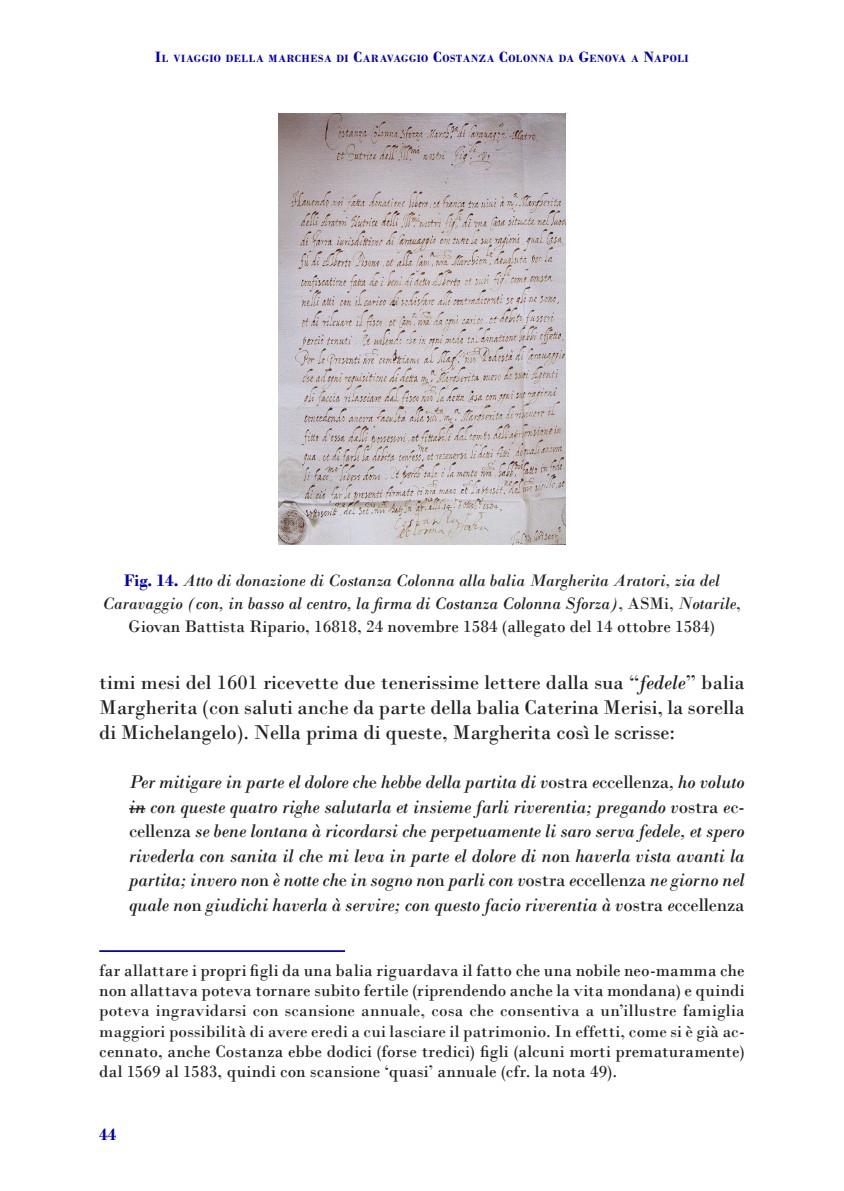
<style>
.page{position:relative;width:844px;height:1191px;background:#fff}
.page>*{position:absolute;margin:0;border:0;box-sizing:border-box;transform-origin:0 0}
.t1{font:21px/25.2px "Bodoni";color:#231f20;text-align:justify}
.Testo_citazioni{font:italic 19.25px/24.5px "Bodoni";letter-spacing:-.01em;color:#231f20;text-align:justify}
.t2{font:17.5px/20.1px "Bodoni MT2";letter-spacing:.01em;color:#231f20;text-align:justify}
.x_Testo_didascalia{font:italic 17.5px/22.8px "Bodoni";color:#231f20;text-align:center}
.t3{font:700 17.5px "Bodoni";color:#0000b4}
.t4{font:700 11.03px "Bodoni";letter-spacing:.055em;color:#0000b4}
.s1{font-size:15.75px}
.s2{font-family:"Bodoni MT Bold 2";font-style:normal;color:#0000b4}
.s3{font-family:"Bodoni MT Italic 2";font-style:normal}
.s4{font-style:normal}
.s5{font-family:"Bodoni MT2";font-style:normal}
.s6{font-style:italic}
.s7{font-family:"Bodoni MT2"}
.s8{font-family:"Bodoni"}
</style>
<div class="page">
<svg style="left:129px;top:808px;width:16px;height:1px"></svg>
<hr style="left:99px;top:950px;width:246px;height:2px;background:#0000b4">
<img style="left:278px;top:114px;width:287px;height:430px">
<p class="t4" style="left:155px;top:52px;width:534px"><span class="s1">I</span>L VIAGGIO DELLA MARCHESA DI <span class="s1">C</span>ARAVAGGIO <span class="s1">C</span>OSTANZA <span class="s1">C</span>OLONNA DA <span class="s1">G</span>ENOVA A <span class="s1">N</span>APOLI</p>
<p class="x_Testo_didascalia" style="left:103px;top:569px;width:639px"><span class="s2">Fig. 14.</span> Atto di donazione di Costanza Colonna alla balia Margherita Aratori, zia del<br>Caravaggio <span class="s3">(con, in basso al centro, la firma di Costanza Colonna Sforza)</span><span class="s4">, ASMi,</span> Notarile<span class="s4">,<br></span><span class="s5">Giovan Battista Ripario, 16818, 24 novembre 1584 (allegato del 14 ottobre 1584)</span></p>
<p class="t1" style="left:99px;top:669px;width:646px">timi mesi del 1601 ricevette due tenerissime lettere dalla sua “<span class="s6">fedele</span>” balia Margherita (con saluti anche da parte della balia Caterina Merisi, la sorella <span class="s7">di Michelangelo). Nella prima di queste, Margherita così le scrisse:</span></p>
<p class="Testo_citazioni" style="left:129px;top:769px;width:617px">Per mitigare in parte el dolore ch<span class="s4">e</span> hebbe della partita di v<span class="s4">ostra</span> e<span class="s4">ccellenza</span>, ho voluto in con queste quatro righe salutarla et insieme farli riverentia; pregando v<span class="s4">ostra</span> e<span class="s4">c&shy;cellenza</span> se bene lontana à ricordarsi ch<span class="s4">e</span> p<span class="s4">er</span>petuamente li saro serva fedele, et spero rivederla con sanita il ch<span class="s4">e</span> mi leva in parte el dolore di no<span class="s4">n</span> haverla vista avanti la partita; invero no<span class="s4">n</span> è notte ch<span class="s4">e</span> in sogno no<span class="s4">n</span> parli con v<span class="s4">ostra</span> e<span class="s4">ccellenza</span> ne giorno nel quale no<span class="s4">n</span> giudichi haverla à servire; con questo facio riverentia à v<span class="s4">ostra</span> e<span class="s4">ccellenza</span></p>
<p class="t2" style="left:99px;top:960px;width:646px">far allattare i propri figli da una balia riguardava il fatto che una nobile neo-mamma che non allattava poteva tornare subito fertile (riprendendo anche la vita mondana) e quindi <span class="s8">poteva ingravidarsi con scansione annuale, cosa che consentiva a un’illustre famiglia maggiori possibilità di avere eredi a cui lasciare il patrimonio. In effetti, come si è già ac&shy;</span>cennato, anche Costanza ebbe dodici (forse tredici) figli (alcuni morti prematuramente) dal 1569 al 1583, quindi con scansione ‘quasi’ annuale (cfr. la nota 49).</p>
<p class="t3" style="left:99px;top:1123px;width:19px">44</p>
</div>
